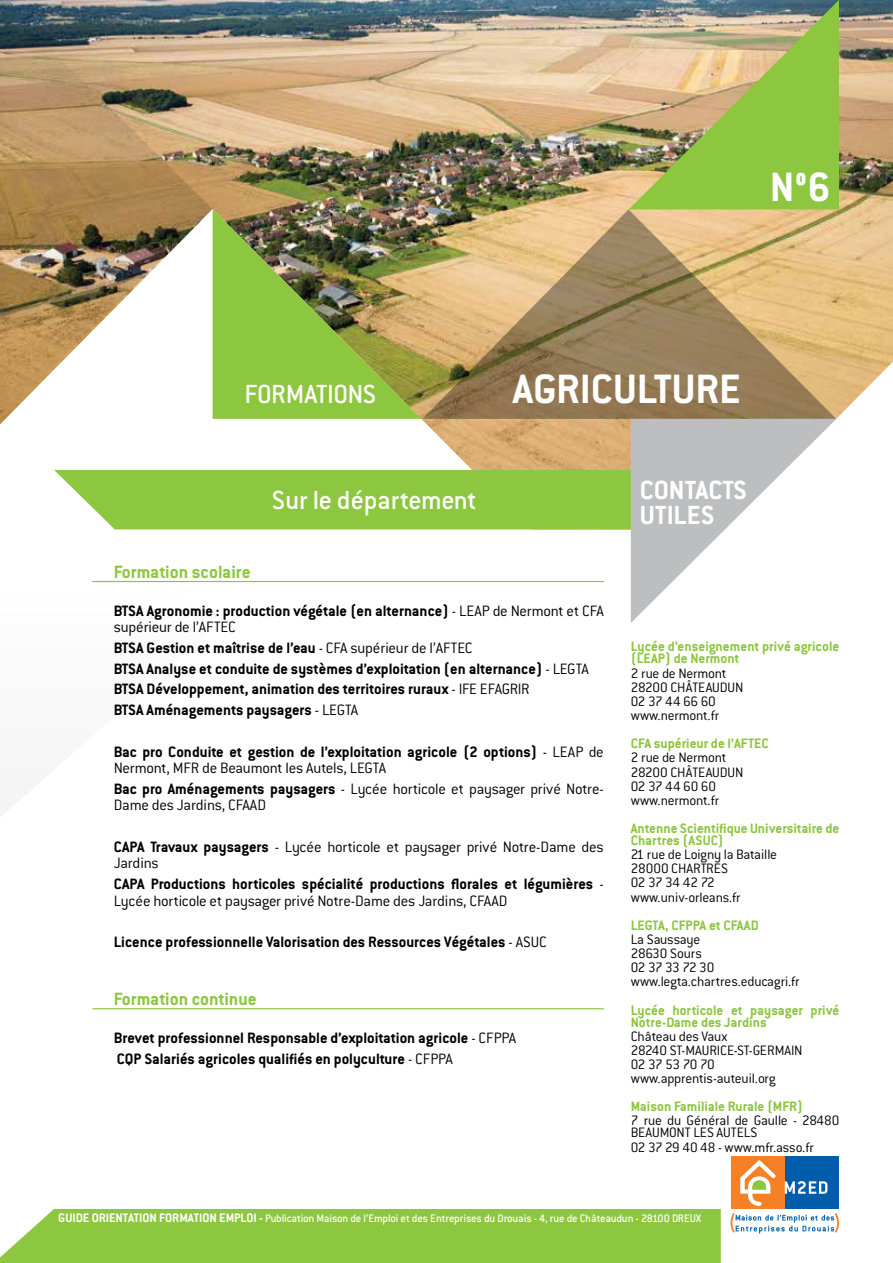
<style>
.page{position:relative;width:893px;height:1263px;background:#fff}
.page>*{position:absolute;margin:0;border:0;box-sizing:border-box;transform-origin:0 0}
.t1{font:700 45px "Conduit ITC Std";color:#fff}
.t2{font:500 28.8px "Conduit ITC Std";letter-spacing:-.015em;color:#fff}
.t3{font:700 28.8px/25.5px "Conduit ITC Std";color:#fff}
.t4{font:700 19.5px "Conduit ITC Std";color:#8dc63f}
.t5{font:700 16.5px/20.7px "Conduit ITC Std";color:#000}
.t6{font:300 16.5px/16.5px "Conduit ITC Std";letter-spacing:-.015em;color:#000}
.t7{font:300 15px/14.1px "Conduit ITC Std";letter-spacing:-.015em;color:#000}
.t8{font:700 15px/12px "Conduit ITC Std";color:#8dc63f}
.t9{font:700 13.5px "Conduit ITC Std";letter-spacing:-.005em;color:#fff}
.t10{font:500 12px "Conduit ITC Std";letter-spacing:-.015em;color:#fff}
.s1{font-weight:300}
.s2{font-weight:700}
.s3{font-weight:700;font-size:13.5px}
</style>
<div class="page">
<img style="left:839px;top:0;width:54px;height:416px">
<img style="left:0;top:0;width:54px;height:397px">
<hr style="left:92px;top:1008px;width:512px;height:1px;background:#8dc63f">
<div style="left:0;top:1209px;width:721px;height:54px;background:#8dc63f"></div>
<img style="left:54px;top:0;width:785px;height:623px">
<div style="left:731px;top:1157px;width:54px;height:52px;background:#f58025"></div>
<div style="left:785px;top:1157px;width:53px;height:52px;background:#005daa"></div>
<svg style="left:740px;top:1160px;width:36px;height:46px"></svg>
<svg style="left:785px;top:1181px;width:42px;height:13px"></svg>
<svg style="left:730px;top:1213px;width:109px;height:20px"></svg>
<svg style="left:0;top:397px;width:216px;height:420px"></svg>
<h1 class="t1" style="left:770px;top:159px;width:62px">N°6</h1>
<h2 class="t2" style="left:245px;top:376px;width:133px">FORMATIONS</h2>
<h2 class="t2" style="left:272px;top:482px;width:206px">Sur le département</h2>
<h1 class="t1" style="left:513px;top:361px;width:100px">Agriculture</h1>
<h2 class="t3" style="left:640px;top:476px;width:48px">Contacts<br>Utiles</h2>
<p class="t4" style="left:114px;top:560px;width:138px">Formation scolaire</p>
<p class="t5" style="left:114px;top:602px;width:492px;line-height:16.5px">BTSA Agronomie : production végétale (en alternance) <span class="s1">- LEAP de Nermont et CFA supérieur de l’AFTEC</span></p>
<p class="t5" style="left:114px;top:637px;width:477px">BTSA Gestion et maîtrise de l’eau <span class="s1">- CFA supérieur de l’AFTEC<br></span>BTSA Analyse et conduite de systèmes d’exploitation (en alternance) <span class="s1">- LEGTA </span>BTSA Développement, animation des territoires ruraux <span class="s1">- IFE EFAGRIR<br></span>BTSA Aménagements paysagers <span class="s1">- LEGTA</span></p>
<p class="t5" style="left:114px;top:743px;width:492px;line-height:16.5px">Bac pro Conduite et gestion de l’exploitation agricole (2 options) <span class="s1">- LEAP de<br>Nermont, MFR de Beaumont les Autels, LEGTA</span></p>
<p class="t6" style="left:114px;top:780px;width:492px"><span class="s2">Bac pro Aménagements paysagers</span> - Lycée horticole et paysager privé Notre-<br>Dame des Jardins, CFAAD</p>
<p class="t6" style="left:114px;top:838px;width:492px"><span class="s2">CAPA Travaux paysagers</span> - Lycée horticole et paysager privé Notre-Dame des<br>Jardins</p>
<p class="t5" style="left:114px;top:875px;width:492px;line-height:16.5px">CAPA Productions horticoles spécialité productions florales et légumières <span class="s1">-<br>Lycée horticole et paysager privé Notre-Dame des Jardins, CFAAD</span></p>
<p class="t5" style="left:114px;top:931px;width:434px">Licence professionnelle Valorisation des Ressources Végétales <span class="s1">- ASUC</span></p>
<p class="t4" style="left:114px;top:987px;width:145px">Formation continue</p>
<p class="t5" style="left:114px;top:1027px;width:404px">Brevet professionnel Responsable d’exploitation agricole <span class="s1">- CFPPA<br></span>CQP Salariés agricoles qualifiés en polyculture <span class="s1">- CFPPA</span></p>
<p class="t8" style="left:631px;top:640px;width:210px">Lycée d’enseignement privé agricole (LEAP) de Nermont</p>
<p class="t7" style="left:631px;top:665px;width:114px">2 rue de Nermont<br>28200 CHÂTEAUDUN<br>02 37 44 66 60 www.nermont.fr</p>
<p class="t8" style="left:631px;top:737px;width:139px">CFA supérieur de l’AFTEC</p>
<p class="t7" style="left:631px;top:750px;width:114px">2 rue de Nermont<br>28200 CHÂTEAUDUN<br>02 37 44 60 60 www.nermont.fr</p>
<p class="t8" style="left:631px;top:822px;width:210px">Antenne Scientifique Universitaire de<br>Chartres (ASUC)</p>
<p class="t7" style="left:631px;top:847px;width:148px">21 rue de Loigny la Bataille<br>28000 CHARTRES<br>02 37 34 42 72 www.univ-orleans.fr</p>
<p class="t8" style="left:631px;top:919px;width:129px">LEGTA, CFPPA et CFAAD</p>
<p class="t7" style="left:631px;top:932px;width:170px">La Saussaye<br>28630 Sours<br>02 37 33 72 30 www.legta.chartres.educagri.fr</p>
<p class="t8" style="left:631px;top:1003px;width:210px">Lycée horticole et paysager privé<br>Notre-Dame des Jardins</p>
<p class="t7" style="left:631px;top:1028px;width:173px">Château des Vaux<br>28240 ST-MAURICE-ST-GERMAIN<br>02 37 53 70 70 www.apprentis-auteuil.org</p>
<p class="t8" style="left:631px;top:1100px;width:174px">Maison Familiale Rurale (MFR)</p>
<p class="t7" style="left:631px;top:1114px;width:210px;line-height:12px">7 rue du Général de Gaulle - 28480<br>BEAUMONT LES AUTELS</p>
<p class="t7" style="left:631px;top:1139px;width:185px">02 37 29 40 48 - www.mfr.asso.fr</p>
<p class="t9" style="left:58px;top:1209px;width:58px">Guide orientat</p>
<p class="t9" style="left:139px;top:1209px;width:41px">ion format</p>
<p class="t9" style="left:199px;top:1209px;width:28px">ion empl</p>
<p class="t10" style="left:246px;top:1211px;width:456px"><span class="s3">oi -</span> Publication Maison de l’Emploi et des Entreprises du Drouais - 4, rue de Châteaudun - 28100 Dreux</p>
</div>
